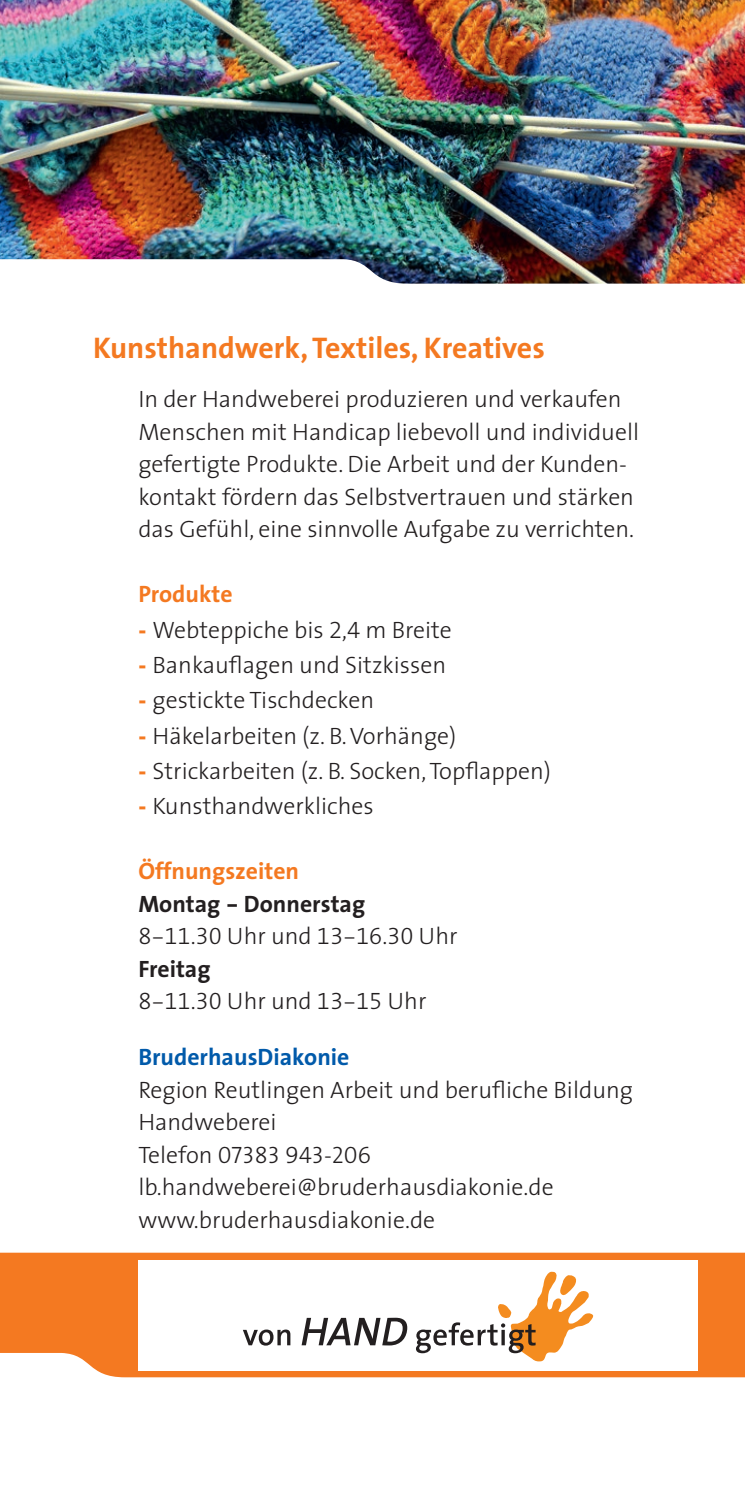
<style>
.page{position:relative;width:745px;height:1489px;background:#fff}
.page>*{position:absolute;margin:0;border:0;box-sizing:border-box;transform-origin:0 0}
.t1{font:700 30px "The Sans";color:#f47921}
.t2{font:300 23.75px/32.5px "The Sans";color:#231f20}
.t3{font:23.75px "The Sans Light Expert";color:#231f20}
.t4{font:700 23.75px/32.5px "The Sans";color:#231f20}
.t5{font:23.75px "The Sans Light Caps";color:#231f20}
.t6{font:700 23.75px "The Sans";color:#015aaa}
.t7{font:700 23.75px "The Sans";color:#f47921}
.s1{font-weight:800;color:#f47921}
.s2{font-family:"The Sans Light Expert";font-weight:400}
.s3{color:#f47921}
.s4{font-family:"The Sans Bold Expert";font-weight:400}
.s5{font-family:"The Sans";font-weight:300}
</style>
<div class="page">
<svg style="left:0;top:1252px;width:744px;height:125px;fill:#f47921"></svg>
<img style="left:0;top:0;width:744px;height:283px">
<div style="left:138px;top:1259px;width:559px;height:110px;background:#fff"></div>
<svg style="left:243px;top:1271px;width:350px;height:90px"></svg>
<p class="t1" style="left:93px;top:328px;width:453px">Kunsthandwerk, Textiles, Kreatives</p>
<p class="t2" style="left:138px;top:383px;width:502px">In der Handweberei produzieren und verkaufen Menschen mit Handicap liebevoll und individuell gefertigte Produkte. Die Arbeit und der Kunden&shy;kontakt fördern das Selbstvertrauen und stärken das Gefühl, eine sinnvolle Aufgabe zu verrichten.</p>
<p class="t7" style="left:138px;top:579px;width:96px">Produkte</p>
<p class="t2" style="left:138px;top:613px;width:315px"><span class="s1">-</span> Webteppiche bis <span class="s2">2,4</span> m Breite</p>
<p class="t2" style="left:138px;top:649px;width:309px"><span class="s1">-</span> Bankauflagen und Sitzkissen</p>
<p class="t2" style="left:138px;top:684px;width:237px"><span class="s1">-</span> gestickte Tischdecken</p>
<p class="t2" style="left:138px;top:719px;width:319px"><span class="s1">-</span> Häkelarbeiten (z. B. Vorhänge)</p>
<p class="t2" style="left:138px;top:754px;width:414px"><span class="s1">-</span> Strickarbeiten (z. B. Socken, Topflappen)</p>
<p class="t2" style="left:138px;top:790px;width:237px"><span class="s1">-</span> Kunsthandwerkliches</p>
<p class="t4" style="left:138px;top:855px;width:228px"><span class="s3">Öffnungszeiten<br></span>Montag <span class="s4">-</span> Donnerstag</p>
<p class="t3" style="left:138px;top:921px;width:320px">8-11.30 <span class="s5">Uhr und</span> 13-16.30 <span class="s5">Uhr</span></p>
<p class="t4" style="left:138px;top:952px;width:74px">Freitag</p>
<p class="t3" style="left:138px;top:986px;width:289px">8-11.30 <span class="s5">Uhr und</span> 13-15 <span class="s5">Uhr</span></p>
<p class="t6" style="left:138px;top:1041px;width:212px">BruderhausDiakonie</p>
<p class="t2" style="left:138px;top:1073px;width:496px">Region Reutlingen Arbeit und berufliche Bildung<br>Handweberei</p>
<p class="t5" style="left:138px;top:1139px;width:234px"><span class="s5">Telefon</span> 07383 943-206</p>
<p class="t2" style="left:138px;top:1170px;width:416px">lb.handweberei@bruderhausdiakonie.de www.bruderhausdiakonie.de</p>
</div>
